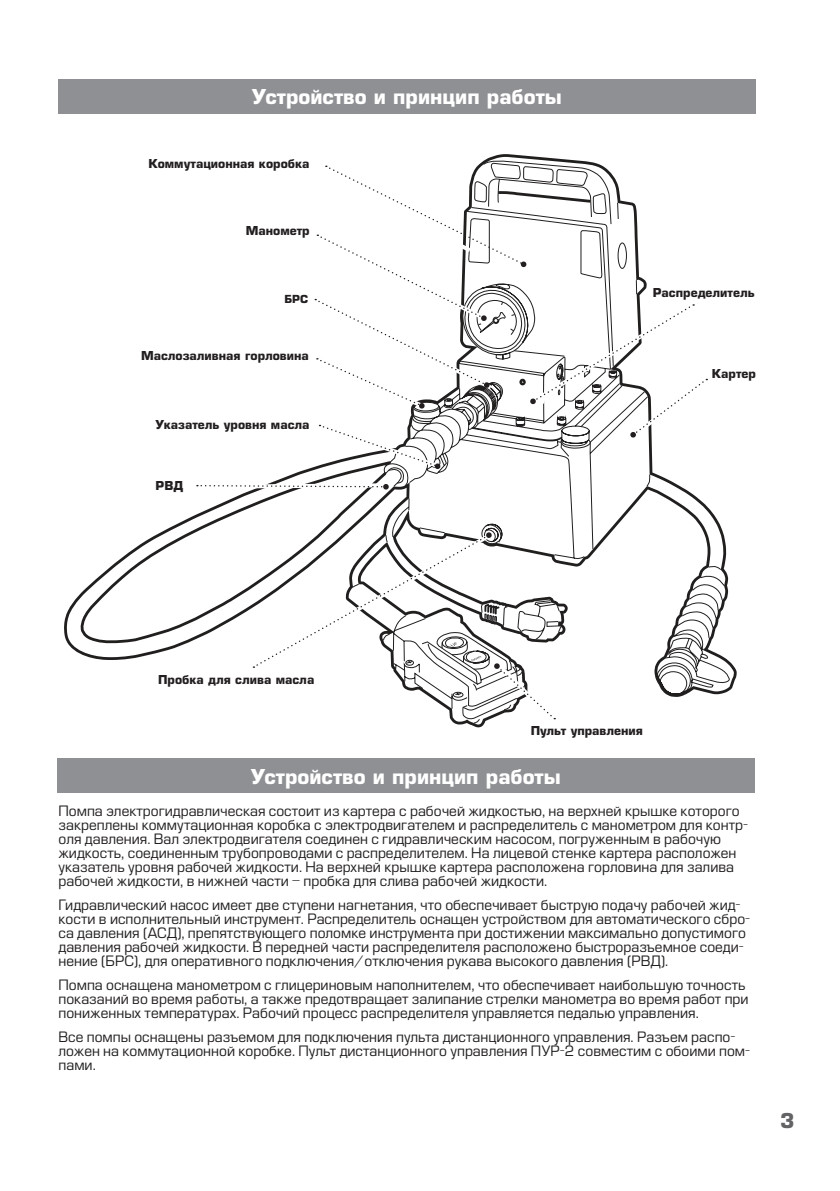
<style>
.page{position:relative;width:840px;height:1191px;background:#fff}
.page>*{position:absolute;margin:0;border:0;box-sizing:border-box;transform-origin:0 0}
.t1{font:700 20px "Europe";color:#fff}
.t2{font:700 20px "Europe";color:#636366}
.t3{font:14px/14px "Europe";color:#231f20}
.t4{font:700 12px "Europe";color:#231f20}
.t5{font:700 10.8px "Europe";color:#231f20}
</style>
<div class="page">
<div style="left:58px;top:79px;width:697px;height:34px;background:#8e9093"></div>
<svg style="left:64px;top:154px;width:672px;height:573px"></svg>
<svg style="left:352px;top:471px;width:212px;height:192px"></svg>
<svg style="left:192px;top:481px;width:197px;height:10px"></svg>
<svg style="left:253px;top:531px;width:302px;height:191px"></svg>
<svg style="left:309px;top:166px;width:402px;height:305px"></svg>
<div style="left:57px;top:758px;width:697px;height:34px;background:#8e9093"></div>
<h1 class="t1" style="left:252px;top:85px;width:311px">Устройство и принцип работы</h1>
<p class="t4" style="left:148px;top:156px;width:163px">Коммутационная коробка</p>
<p class="t4" style="left:246px;top:224px;width:65px">Манометр</p>
<p class="t5" style="left:284px;top:292px;width:25px">БРС</p>
<p class="t4" style="left:141px;top:348px;width:169px">Маслозаливная горловина</p>
<p class="t4" style="left:155px;top:418px;width:155px">Указатель уровня масла</p>
<p class="t4" style="left:155px;top:478px;width:29px">РВД</p>
<p class="t4" style="left:652px;top:286px;width:104px">Распределитель</p>
<p class="t4" style="left:711px;top:367px;width:46px">Картер</p>
<p class="t4" style="left:158px;top:672px;width:158px">Пробка для слива масла</p>
<p class="t4" style="left:530px;top:723px;width:114px">Пульт управления</p>
<h1 class="t1" style="left:251px;top:764px;width:311px">Устройство и принцип работы</h1>
<p class="t3" style="left:58px;top:804px;width:690px">Помпа электрогидравлическая состоит из картера с рабочей жидкостью, на верхней крышке которого закреплены коммутационная коробка с электродвигателем и распределитель с манометром для контр&shy;оля давления. Вал электродвигателя соединен с гидравлическим насосом, погруженным в рабочую жидкость, соединенным трубопроводами с распределителем. На лицевой стенке картера расположен указатель уровня рабочей жидкости. На верхней крышке картера расположена горловина для залива рабочей жидкости, в нижней части – пробка для слива рабочей жидкости.</p>
<p class="t3" style="left:58px;top:898px;width:692px">Гидравлический насос имеет две ступени нагнетания, что обеспечивает быструю подачу рабочей жид&shy;кости в исполнительный инструмент. Распределитель оснащен устройством для автоматического сбро&shy;са давления (АСД), препятствующего поломке инструмента при достижении максимально допустимого давления рабочей жидкости. В передней части распределителя расположено быстроразъемное соеди&shy;нение (БРС), для оперативного подключения/отключения рукава высокого давления (РВД).</p>
<p class="t3" style="left:58px;top:978px;width:691px">Помпа оснащена манометром с глицериновым наполнителем, что обеспечивает наибольшую точность показаний во время работы, а также предотвращает залипание стрелки манометра во время работ при пониженных температурах. Рабочий процесс распределителя управляется педалью управления.</p>
<p class="t3" style="left:58px;top:1030px;width:692px">Все помпы оснащены разъемом для подключения пульта дистанционного управления. Разъем распо&shy;ложен на коммутационной коробке. Пульт дистанционного управления ПУР-2 совместим с обоими пом&shy;пами.</p>
<h1 class="t2" style="left:779px;top:1108px;width:16px">3</h1>
</div>
